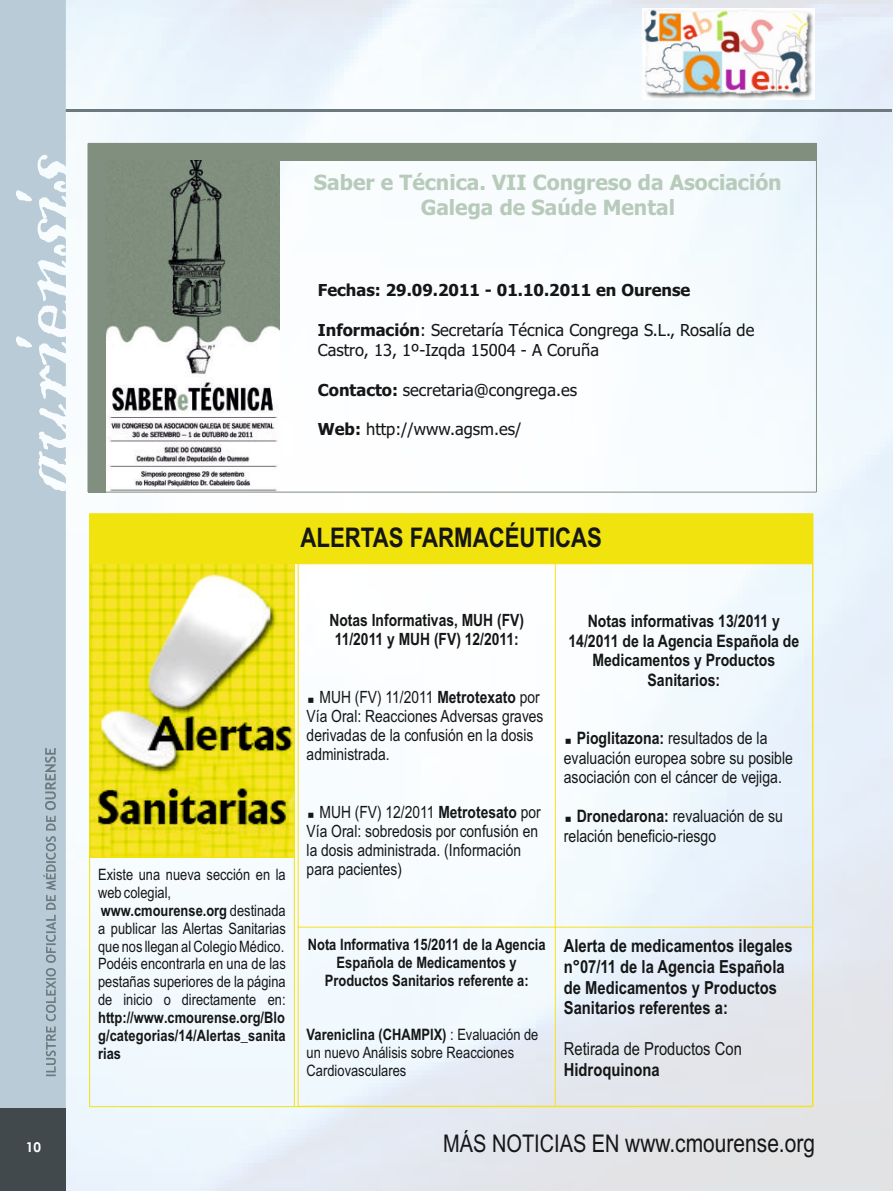
<style>
.page{position:relative;width:893px;height:1191px;background:#fff}
.page>*{position:absolute;margin:0;border:0;box-sizing:border-box;transform-origin:0 0}
.t1{font:700 27px "Arial Narrow";color:#151616}
.t2{font:25.5px "Arial Narrow";color:#151616}
.t3{font:700 21px/25.3px "Tahoma";color:#b8cbbb;text-align:center}
.t4{font:700 18px/20.5px "Arial Narrow";color:#151616}
.t5{font:18px "Arial Narrow";color:#151616}
.t6{font:17.1px/19.4px "Arial Narrow";color:#151616}
.t7{font:700 17.1px/19.6px "Arial Narrow";color:#151616;text-align:center}
.t8{font:16.8px/19px "Arial Narrow";color:#151616}
.t9{font:700 16.8px/19.4px "Arial Narrow";color:#151616;text-align:center}
.t10{font:16.5px/20px "Tahoma";color:#151616}
.t11{font:700 16.5px "Tahoma";color:#151616}
.t12{font:15.75px/17.9px "Arial Narrow";color:#151616}
.t13{font:700 15.75px/18px "Arial Narrow";color:#151616;text-align:justify}
.t14{font:700 13.5px "Century Gothic";color:#fff}
.s1{font-weight:700}
.s2{font-size:24.3px}
</style>
<div class="page">
<img style="left:66px;top:0;width:827px;height:1191px">
<hr style="left:0;top:109px;width:892px;height:3px;background:#6c797f">
<div style="left:0;top:0;width:66px;height:1108px;background:#b8cbd6"></div>
<div style="left:0;top:1108px;width:66px;height:83px;background:#41494d"></div>
<svg style="left:43px;top:748px;width:13px;height:328px;background:#a0b1bb"></svg>
<img style="left:642px;top:8px;width:172px;height:91px">
<div style="left:88px;top:143px;width:728px;height:17px;background:#81907e"></div>
<div style="left:88px;top:160px;width:17px;height:86px;background:#808f80"></div>
<img style="left:105px;top:160px;width:174px;height:332px">
<div style="left:88px;top:246px;width:17px;height:17px;background:#808f80"></div>
<div style="left:88px;top:263px;width:17px;height:17px;background:#808f80"></div>
<div style="left:88px;top:280px;width:17px;height:212px;background:#808f80"></div>
<hr style="left:816px;top:143px;width:1px;height:349px;background:#81907e">
<hr style="left:88px;top:492px;width:728px;height:1px;background:#81907e">
<div style="left:90px;top:514px;width:723px;height:49px;background:#f0e30e"></div>
<img style="left:90px;top:564px;width:204px;height:293px">
<hr style="left:89px;top:514px;width:1px;height:592px;background:#f0e30e">
<hr style="left:294px;top:563px;width:1px;height:543px;background:#f0e30e">
<hr style="left:813px;top:514px;width:1px;height:592px;background:#f0e30e">
<hr style="left:90px;top:1106px;width:723px;height:1px;background:#f0e30e">
<hr style="left:90px;top:857px;width:204px;height:1px;background:#f0e30e">
<hr style="left:90px;top:563px;width:723px;height:1px;background:#f0e30e">
<hr style="left:90px;top:513px;width:723px;height:1px;background:#f0e30e">
<hr style="left:298px;top:563px;width:1px;height:543px;background:#fbe116">
<hr style="left:555px;top:563px;width:1px;height:543px;background:#fbe116">
<hr style="left:812px;top:563px;width:1px;height:543px;background:#fbe116">
<hr style="left:298px;top:1105px;width:515px;height:1px;background:#fbe116">
<hr style="left:298px;top:927px;width:515px;height:1px;background:#fbe116">
<hr style="left:298px;top:563px;width:515px;height:1px;background:#fbe116">
<svg style="left:309px;top:697px;width:5px;height:6px"></svg>
<svg style="left:309px;top:812px;width:5px;height:5px"></svg>
<svg style="left:566px;top:739px;width:5px;height:5px"></svg>
<svg style="left:566px;top:817px;width:5px;height:5px"></svg>
<h3 class="t3" style="left:314px;top:171px;width:469px">Saber e Técnica. VII Congreso da Asociación<br>Galega de Saúde Mental</h3>
<p class="t11" style="left:318px;top:283px;width:374px">Fechas: 29.09.2011 - 01.10.2011 en Ourense</p>
<p class="t10" style="left:318px;top:321px;width:438px"><span class="s1">Información</span>: Secretaría Técnica Congrega S.L., Rosalía de<br>Castro, 13, 1º-Izqda 15004 - A Coruña</p>
<p class="t10" style="left:318px;top:381px;width:261px"><span class="s1">Contacto:</span> secretaria@congrega.es</p>
<p class="t10" style="left:318px;top:421px;width:205px"><span class="s1">Web:</span> http://www.agsm.es/</p>
<h1 class="t1" style="left:300px;top:528px;width:303px">ALERTAS FARMACÉUTICAS</h1>
<p class="t12" style="left:98px;top:867px;width:189px">Existe una nueva sección en la web colegial, <span class="s1">www.cmourense.org</span> destinada a publicar las Alertas Sanitarias que nos llegan al Colegio Médico.<br>Podéis encontrarla en una de las pestañas superiores de la página de inicio o directamente en:</p>
<p class="t13" style="left:98px;top:1010px;width:189px">http://www.cmourense.org/Blo g/categorias/14/Alertas_sanita rias</p>
<p class="t9" style="left:329px;top:612px;width:196px">Notas Informativas, MUH (FV)<br>11/2011 y MUH (FV) 12/2011:</p>
<p class="t8" style="left:307px;top:689px;width:238px;text-indent:13px">MUH (FV) 11/2011 <span class="s1">Metrotexato</span> por<br>Vía Oral: Reacciones Adversas graves derivadas de la confusión en la dosis administrada.</p>
<p class="t8" style="left:307px;top:804px;width:236px;text-indent:13px">MUH (FV) 12/2011 <span class="s1">Metrotesato</span> por<br>Vía Oral: sobredosis por confusión en la dosis administrada. (Información para pacientes)</p>
<p class="t7" style="left:568px;top:613px;width:232px">Notas informativas 13/2011 y<br>14/2011 de la Agencia Española de<br>Medicamentos y Productos<br>Sanitarios:</p>
<p class="t6" style="left:564px;top:730px;width:231px;text-indent:13px"><span class="s1">Pioglitazona:</span> resultados de la evaluación europea sobre su posible asociación con el cáncer de vejiga.</p>
<p class="t6" style="left:564px;top:808px;width:221px;text-indent:13px"><span class="s1">Dronedarona:</span> revaluación de su relación beneficio-riesgo</p>
<p class="t13" style="left:308px;top:937px;width:239px;text-align:center">Nota Informativa 15/2011 de la Agencia<br>Española de Medicamentos y<br>Productos Sanitarios referente a:</p>
<p class="t12" style="left:307px;top:1027px;width:233px"><span class="s1">Vareniclina (CHAMPIX)</span> : Evaluación de un nuevo Análisis sobre Reacciones<br>Cardiovasculares</p>
<p class="t4" style="left:564px;top:937px;width:230px">Alerta de medicamentos ilegales n°07/11 de la Agencia Española de Medicamentos y Productos<br>Sanitarios referentes a:</p>
<p class="t5" style="left:564px;top:1042px;width:180px">Retirada de Productos Con</p>
<p class="t4" style="left:564px;top:1060px;width:97px">Hidroquinona</p>
<p class="t14" style="left:26px;top:1141px;width:17px">10</p>
<h2 class="t2" style="left:443px;top:1133px;width:373px"><span class="s2">MÁS NOTICIAS EN</span> www.cmourense.org</h2>
</div>
